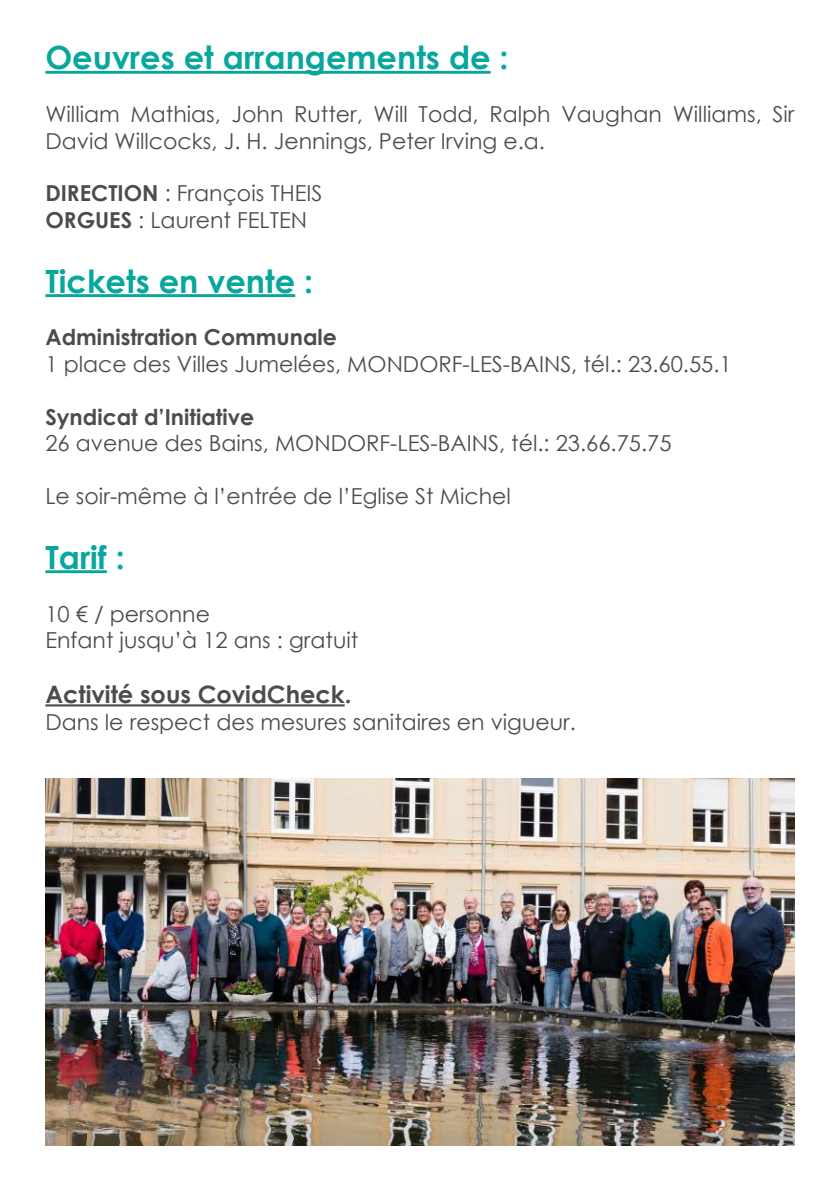
<style>
.page{position:relative;width:840px;height:1191px;background:#fff}
.page>*{position:absolute;margin:0;border:0;box-sizing:border-box;transform-origin:0 0}
.t1{font:700 32px "Century Gothic";color:#07a79d}
.t2{font:700 24px "Century Gothic";color:#4c4c4e}
.t3{font:22px/26.4px "Century Gothic";color:#4c4c4e}
.t4{font:700 22px "Century Gothic";color:#4c4c4e}
.s1{font-weight:700}
</style>
<div class="page">
<hr style="left:45px;top:71px;width:445px;height:3px;background:#07a79d">
<hr style="left:45px;top:294px;width:250px;height:3px;background:#07a79d">
<hr style="left:45px;top:570px;width:62px;height:3px;background:#07a79d">
<hr style="left:45px;top:704px;width:299px;height:2px;background:#4c4c4e">
<img style="left:45px;top:779px;width:749px;height:366px">
<h1 class="t1" style="left:45px;top:43px;width:464px">Oeuvres et arrangements de :</h1>
<p class="t3" style="left:45px;top:103px;width:750px">William Mathias, John Rutter, Will Todd, Ralph Vaughan Williams, Sir<br>David Willcocks, J. H. Jennings, Peter Irving e.a.</p>
<p class="t3" style="left:45px;top:182px;width:278px"><span class="s1">DIRECTION</span> : François THEIS<br><span class="s1">ORGUES</span> : Laurent FELTEN</p>
<h1 class="t1" style="left:45px;top:266px;width:269px">Tickets en vente :</h1>
<p class="t4" style="left:45px;top:327px;width:293px">Administration Communale</p>
<p class="t3" style="left:45px;top:352px;width:687px">1 place des Villes Jumelées, MONDORF-LES-BAINS, tél.: 23.60.55.1</p>
<p class="t4" style="left:45px;top:407px;width:210px">Syndicat d’Initiative</p>
<p class="t3" style="left:45px;top:431px;width:627px">26 avenue des Bains, MONDORF-LES-BAINS, tél.: 23.66.75.75</p>
<p class="t3" style="left:45px;top:484px;width:466px">Le soir-même à l’entrée de l’Eglise St Michel</p>
<h1 class="t1" style="left:45px;top:542px;width:81px">Tarif :</h1>
<p class="t3" style="left:45px;top:602px;width:314px">10 € / personne<br>Enfant jusqu’à 12 ans : gratuit</p>
<p class="t2" style="left:45px;top:683px;width:307px">Activité sous CovidCheck.</p>
<p class="t3" style="left:45px;top:710px;width:531px">Dans le respect des mesures sanitaires en vigueur.</p>
</div>
